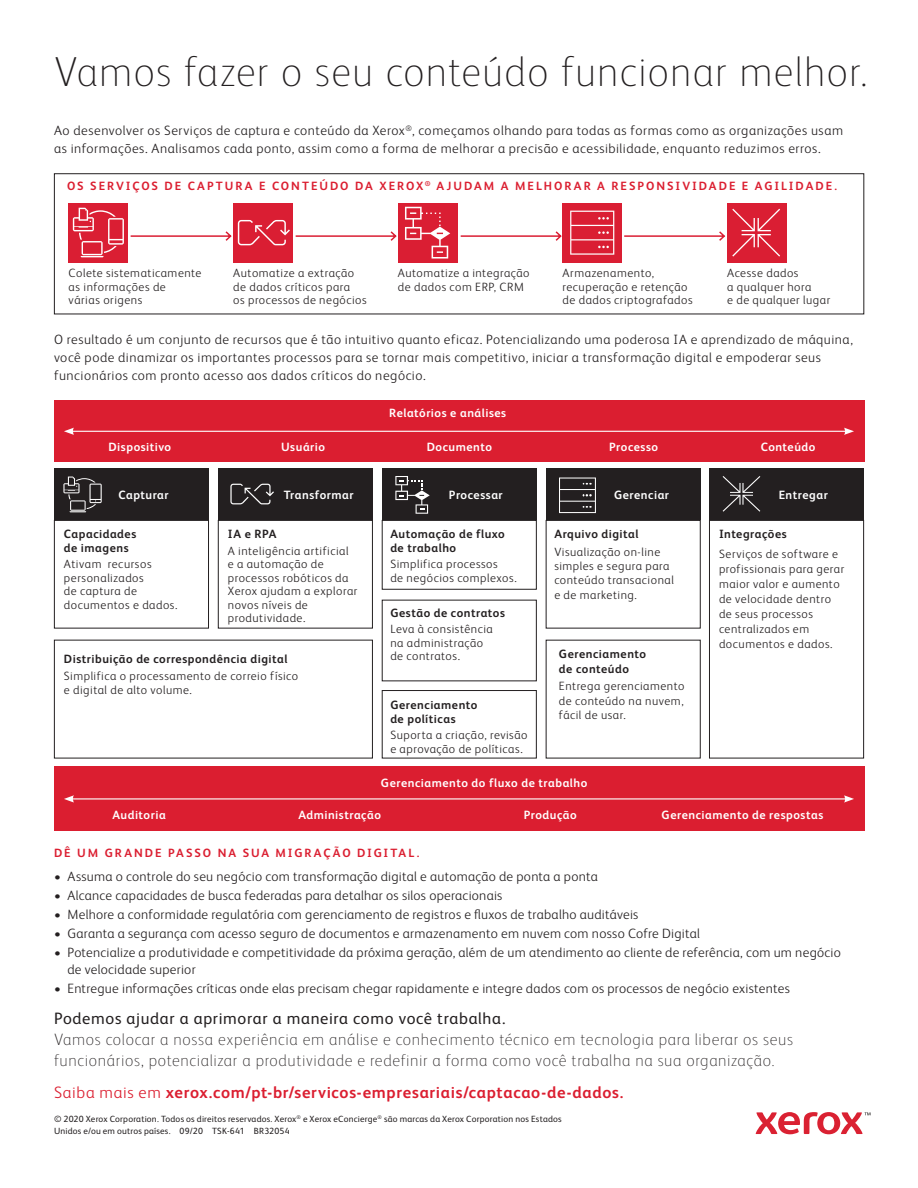
<style>
.page{position:relative;width:918px;height:1188px;background:#fff}
.page>*{position:absolute;margin:0;border:0;box-sizing:border-box;transform-origin:0 0}
.Header_Inside_Spread{font:100 42px "Xerox Sans";letter-spacing:.03em;color:#231f20}
.Call_to_action{font:100 16.5px/21px "Xerox Sans";letter-spacing:.04em;color:#231f20}
.Call_to_action-2{font:700 16.5px "Xerox Sans";letter-spacing:.04em;color:#db1e30}
.Body_Text{font:300 13.5px/18px "Xerox Sans";letter-spacing:.025em;color:#231f20}
.Body_Subhead_Level_2{font:300 12px/13.5px "Xerox Sans";letter-spacing:.045em;color:#231f20}
.Body_Text-2{font:700 12px "Xerox Sans";letter-spacing:.045em;color:#fff}
.Body_Subhead_Level_2-2{font:700 12px/13.5px "Xerox Sans";letter-spacing:.04em;color:#231f20}
.Body_Subhead{font:700 12px "Xerox Sans";letter-spacing:.165em;color:#db1e30}
.Legal{font:9px/12px "Xerox Sans";letter-spacing:.02em;color:#231f20}
.s1{font-weight:400}
.s2{font-weight:300}
</style>
<div class="page">
<svg style="left:756px;top:1112px;width:114px;height:22px"></svg>
<div style="left:54px;top:469px;width:155px;height:51px;background:#231f20"></div>
<div style="left:218px;top:469px;width:155px;height:51px;background:#231f20"></div>
<div style="left:382px;top:469px;width:155px;height:51px;background:#231f20"></div>
<div style="left:546px;top:469px;width:155px;height:51px;background:#231f20"></div>
<div style="left:709px;top:469px;width:155px;height:51px;background:#231f20"></div>
<svg style="left:63px;top:477px;width:39px;height:35px"></svg>
<svg style="left:230px;top:484px;width:44px;height:20px"></svg>
<svg style="left:395px;top:476px;width:35px;height:38px"></svg>
<svg style="left:559px;top:478px;width:37px;height:35px"></svg>
<svg style="left:723px;top:476px;width:37px;height:36px"></svg>
<div style="left:54px;top:520px;width:155px;height:108px;border:1px solid #231f20"></div>
<div style="left:218px;top:520px;width:155px;height:108px;border:1px solid #231f20"></div>
<div style="left:382px;top:520px;width:155px;height:70px;border:1px solid #231f20"></div>
<div style="left:546px;top:520px;width:155px;height:108px;border:1px solid #231f20"></div>
<div style="left:709px;top:520px;width:155px;height:238px;border:1px solid #231f20"></div>
<div style="left:382px;top:690px;width:155px;height:68px;border:1px solid #231f20"></div>
<div style="left:54px;top:400px;width:810px;height:62px;background:#db1e30"></div>
<hr style="left:72px;top:431px;width:774px;height:1px;background:#fff">
<svg style="left:64px;top:428px;width:10px;height:7px"></svg>
<svg style="left:844px;top:428px;width:10px;height:7px"></svg>
<div style="left:54px;top:767px;width:810px;height:64px;background:#db1e30"></div>
<hr style="left:72px;top:798px;width:774px;height:1px;background:#fff">
<svg style="left:64px;top:795px;width:10px;height:8px"></svg>
<svg style="left:844px;top:795px;width:10px;height:8px"></svg>
<div style="left:54px;top:173px;width:810px;height:141px;border:1px solid #231f20"></div>
<svg style="left:460px;top:230px;width:103px;height:12px"></svg>
<svg style="left:624px;top:231px;width:102px;height:10px"></svg>
<div style="left:69px;top:203px;width:59px;height:59px;background:#da1e33"></div>
<div style="left:233px;top:203px;width:60px;height:59px;background:#da1e33"></div>
<svg style="left:73px;top:208px;width:324px;height:49px"></svg>
<div style="left:398px;top:203px;width:59px;height:59px;background:#da1e33"></div>
<svg style="left:405px;top:207px;width:45px;height:52px"></svg>
<div style="left:563px;top:203px;width:59px;height:59px;background:#da1e33"></div>
<svg style="left:570px;top:211px;width:44px;height:44px"></svg>
<div style="left:727px;top:203px;width:60px;height:59px;background:#da1e33"></div>
<svg style="left:732px;top:209px;width:48px;height:48px"></svg>
<p class="Header_Inside_Spread" style="left:54px;top:45px;width:815px">Vamos fazer o seu conteúdo funcionar melhor.</p>
<p class="Body_Text" style="left:54px;top:121px;width:791px">Ao desenvolver os Serviços de captura e conteúdo da Xerox<sup>®</sup>, começamos olhando para todas as formas como as organizações usam as informações. Analisamos cada ponto, assim como a forma de melhorar a precisão e acessibilidade, enquanto reduzimos erros.</p>
<p class="Body_Subhead" style="left:67px;top:178px;width:772px">OS SERVIÇOS DE CAPTURA E CONTEÚDO DA XEROX<sup>®</sup> AJUDAM A MELHORAR A RESPONSIVIDADE E AGILIDADE.</p>
<p class="Body_Subhead_Level_2" style="left:69px;top:266px;width:134px">Colete sistematicamente as informações de<br>várias origens</p>
<p class="Body_Subhead_Level_2" style="left:233px;top:266px;width:135px">Automatize a extração de dados críticos para<br>os processos de negócios</p>
<p class="Body_Subhead_Level_2" style="left:398px;top:266px;width:133px">Automatize a integração de dados com ERP, CRM</p>
<p class="Body_Subhead_Level_2" style="left:563px;top:266px;width:132px">Armazenamento, recuperação e retenção de dados criptografados</p>
<p class="Body_Subhead_Level_2" style="left:727px;top:266px;width:105px">Acesse dados<br>a qualquer hora<br>e de qualquer lugar</p>
<p class="Body_Text" style="left:54px;top:330px;width:801px">O resultado é um conjunto de recursos que é tão intuitivo quanto eficaz. Potencializando uma poderosa IA e aprendizado de máquina, você pode dinamizar os importantes processos para se tornar mais competitivo, iniciar a transformação digital e empoderar seus funcionários com pronto acesso aos dados críticos do negócio.</p>
<p class="Body_Text-2" style="left:389px;top:405px;width:118px">Relatórios e análises</p>
<p class="Body_Text-2" style="left:108px;top:439px;width:64px">Dispositivo</p>
<p class="Body_Text-2" style="left:281px;top:439px;width:45px">Usuário</p>
<p class="Body_Text-2" style="left:427px;top:439px;width:67px">Documento</p>
<p class="Body_Text-2" style="left:609px;top:439px;width:51px">Processo</p>
<p class="Body_Text-2" style="left:761px;top:439px;width:56px">Conteúdo</p>
<p class="Body_Text-2" style="left:119px;top:487px;width:52px">Capturar</p>
<p class="Body_Text-2" style="left:284px;top:487px;width:71px">Transformar</p>
<p class="Body_Text-2" style="left:449px;top:487px;width:55px">Processar</p>
<p class="Body_Text-2" style="left:614px;top:487px;width:57px">Gerenciar</p>
<p class="Body_Text-2" style="left:779px;top:487px;width:51px">Entregar</p>
<p class="Body_Subhead_Level_2-2" style="left:64px;top:527px;width:74px">Capacidades de imagens</p>
<p class="Body_Subhead_Level_2" style="left:64px;top:557px;width:115px">Ativam recursos personalizados<br>de captura de documentos e dados.</p>
<p class="Body_Subhead_Level_2-2" style="left:390px;top:527px;width:116px">Automação de fluxo de trabalho</p>
<p class="Body_Subhead_Level_2" style="left:390px;top:557px;width:128px">Simplifica processos<br>de negócios complexos.</p>
<p class="Body_Subhead_Level_2-2" style="left:390px;top:605px;width:116px">Gestão de contratos</p>
<p class="Body_Subhead_Level_2" style="left:390px;top:622px;width:104px">Leva à consistência na administração de contratos.</p>
<p class="Body_Subhead_Level_2-2" style="left:554px;top:527px;width:86px">Arquivo digital</p>
<p class="Body_Subhead_Level_2" style="left:554px;top:544px;width:121px;line-height:14.4px">Visualização on-line simples e segura para conteúdo transacional e de marketing.</p>
<p class="Body_Subhead_Level_2-2" style="left:228px;top:527px;width:50px">IA e RPA</p>
<p class="Body_Subhead_Level_2" style="left:228px;top:543px;width:131px">A inteligência artificial e a automação de processos robóticos da<br>Xerox ajudam a explorar novos níveis de produtividade.</p>
<p class="Body_Subhead_Level_2-2" style="left:719px;top:527px;width:69px">Integrações</p>
<p class="Body_Subhead_Level_2" style="left:719px;top:546px;width:127px;line-height:15px">Serviços de software e profissionais para gerar maior valor e aumento de velocidade dentro de seus processos centralizados em documentos e dados.</p>
<p class="Body_Subhead_Level_2-2" style="left:559px;top:647px;width:89px;line-height:14.4px">Gerenciamento de conteúdo</p>
<p class="Body_Subhead_Level_2" style="left:559px;top:678px;width:127px;line-height:14.4px;text-align:justify">Entrega gerenciamento de conteúdo na nuvem, fácil de usar.</p>
<p class="Body_Subhead_Level_2-2" style="left:64px;top:651px;width:225px">Distribuição de correspondência digital</p>
<p class="Body_Subhead_Level_2" style="left:64px;top:668px;width:236px;line-height:14.4px">Simplifica o processamento de correio físico e digital de alto volume.</p>
<p class="Body_Subhead_Level_2-2" style="left:390px;top:698px;width:89px">Gerenciamento de políticas</p>
<p class="Body_Subhead_Level_2" style="left:390px;top:728px;width:139px">Suporta a criação, revisão e aprovação de políticas.</p>
<p class="Body_Text-2" style="left:381px;top:775px;width:208px">Gerenciamento do fluxo de trabalho</p>
<p class="Body_Text-2" style="left:112px;top:807px;width:55px">Auditoria</p>
<p class="Body_Text-2" style="left:298px;top:807px;width:84px">Administração</p>
<p class="Body_Text-2" style="left:524px;top:807px;width:55px">Produção</p>
<p class="Body_Text-2" style="left:662px;top:807px;width:163px">Gerenciamento de respostas</p>
<p class="Body_Subhead" style="left:54px;top:845px;width:367px">DÊ UM GRANDE PASSO NA SUA MIGRAÇÃO DIGITAL.</p>
<p class="Body_Text" style="left:54px;top:866px;width:545px">• Assuma o controle do seu negócio com transformação digital e automação de ponta a ponta</p>
<p class="Body_Text" style="left:54px;top:886px;width:450px">• Alcance capacidades de busca federadas para detalhar os silos operacionais</p>
<p class="Body_Text" style="left:54px;top:905px;width:586px">• Melhore a conformidade regulatória com gerenciamento de registros e fluxos de trabalho auditáveis</p>
<p class="Body_Text" style="left:54px;top:924px;width:647px">• Garanta a segurança com acesso seguro de documentos e armazenamento em nuvem com nosso Cofre Digital</p>
<p class="Body_Text" style="left:68px;top:943px;width:775px;line-height:17px;text-indent:-14px">• Potencialize a produtividade e competitividade da próxima geração, além de um atendimento ao cliente de referência, com um negócio de velocidade superior</p>
<p class="Body_Text" style="left:54px;top:979px;width:737px">• Entregue informações críticas onde elas precisam chegar rapidamente e integre dados com os processos de negócio existentes</p>
<p class="Call_to_action" style="left:54px;top:1007px;width:740px"><span class="s1">Podemos ajudar a aprimorar a maneira como você trabalha.<br></span>Vamos colocar a nossa experiência em análise e conhecimento técnico em tecnologia para liberar os seus funcionários, potencializar a produtividade e redefinir a forma como você trabalha na sua organização.</p>
<p class="Call_to_action-2" style="left:54px;top:1081px;width:571px"><span class="s2">Saiba mais em</span> xerox.com/pt-br/servicos-empresariais/captacao-de-dados.</p>
<p class="Legal" style="left:54px;top:1112px;width:509px">© 2020 Xerox Corporation. Todos os direitos reservados. Xerox<sup>®</sup> e Xerox eConcierge<sup>®</sup> são marcas da Xerox Corporation nos Estados<br>Unidos e/ou em outros países. 09/20 TSK-641 BR32054</p>
</div>
